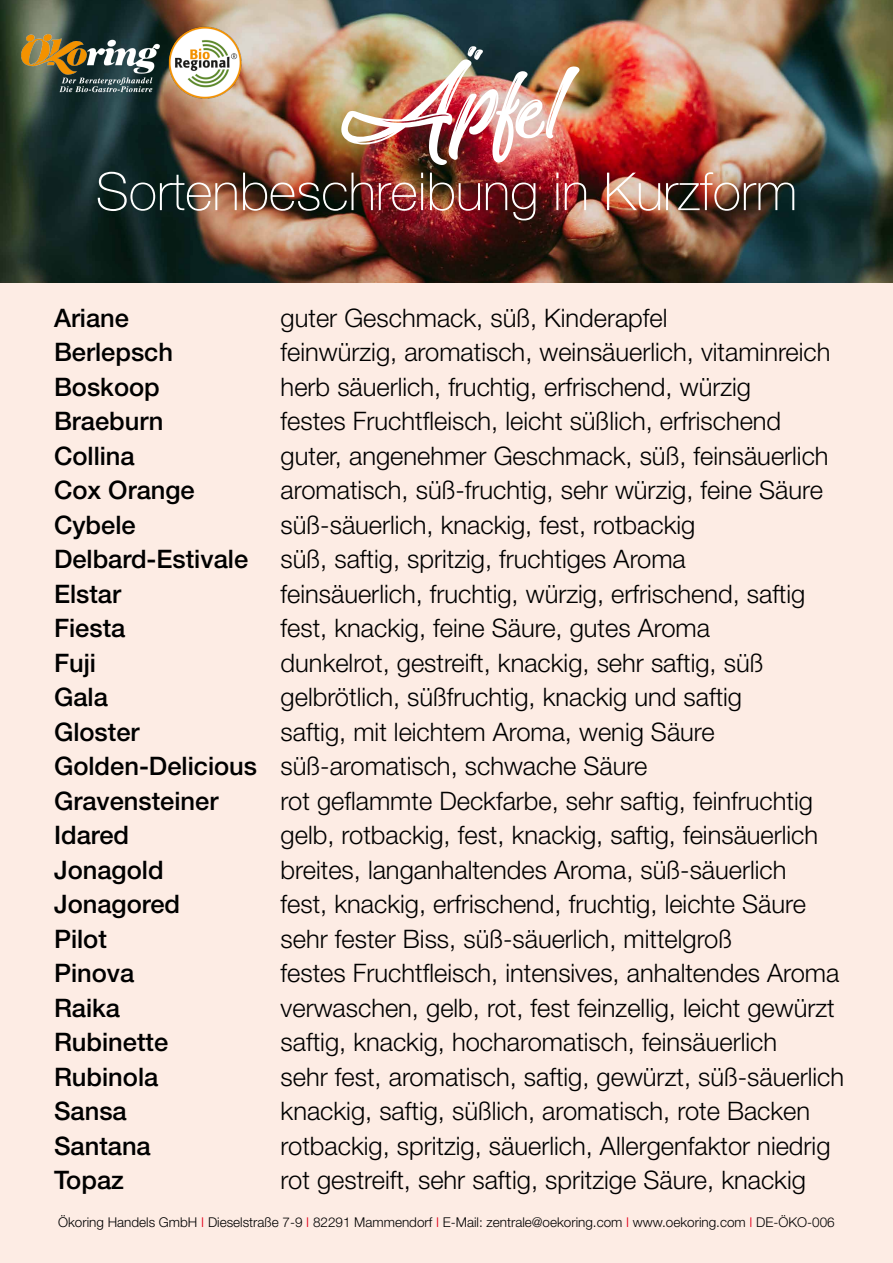
<style>
.page{position:relative;width:893px;height:1263px;background:#fdece4}
.page>*{position:absolute;margin:0;border:0;box-sizing:border-box;transform-origin:0 0}
.t1{font:76.5px "Amazing Kids";color:#fff}
.t2{font:100 52.5px "Helvetica Neue LT Std";color:#fff}
.t3{font:300 25.5px/34.5px "Helvetica Neue LT Std";color:#000}
.t4{font:500 25.5px/34.5px "Helvetica Neue LT Std";color:#000}
.t5{font:300 13.5px "Helvetica Neue LT Std";color:#000}
.s1{color:#e2001a}
</style>
<div class="page">
<img style="left:0;top:0;width:893px;height:283px">
<img style="left:19px;top:32px;width:143px;height:61px">
<img style="left:168px;top:26px;width:74px;height:74px">
<h1 class="t1" style="left:337px;top:67px;width:221px">Äpfel</h1>
<h2 class="t2" style="left:96px;top:161px;width:703px">Sortenbeschreibung in Kurzform</h2>
<p class="t4" style="left:54px;top:300px;width:205px">Ariane<br>Berlepsch<br>Boskoop<br>Braeburn<br>Collina<br>Cox Orange<br>Cybele<br>Delbard-Estivale<br>Elstar<br>Fiesta<br>Fuji<br>Gala<br>Gloster<br>Golden-Delicious<br>Gravensteiner<br>Idared<br>Jonagold<br>Jonagored<br>Pilot<br>Pinova<br>Raika<br>Rubinette<br>Rubinola<br>Sansa<br>Santana<br>Topaz</p>
<p class="t3" style="left:281px;top:300px;width:565px">guter Geschmack, süß, Kinderapfel<br>feinwürzig, aromatisch, weinsäuerlich, vitaminreich herb säuerlich, fruchtig, erfrischend, würzig<br>festes Fruchtfleisch, leicht süßlich, erfrischend guter, angenehmer Geschmack, süß, feinsäuerlich aromatisch, süß-fruchtig, sehr würzig, feine Säure süß-säuerlich, knackig, fest, rotbackig<br>süß, saftig, spritzig, fruchtiges Aroma<br>feinsäuerlich, fruchtig, würzig, erfrischend, saftig fest, knackig, feine Säure, gutes Aroma<br>dunkelrot, gestreift, knackig, sehr saftig, süß gelbrötlich, süßfruchtig, knackig und saftig<br>saftig, mit leichtem Aroma, wenig Säure süß-aromatisch, schwache Säure<br>rot geflammte Deckfarbe, sehr saftig, feinfruchtig gelb, rotbackig, fest, knackig, saftig, feinsäuerlich breites, langanhaltendes Aroma, süß-säuerlich<br>fest, knackig, erfrischend, fruchtig, leichte Säure sehr fester Biss, süß-säuerlich, mittelgroß<br>festes Fruchtfleisch, intensives, anhaltendes Aroma verwaschen, gelb, rot, fest feinzellig, leicht gewürzt saftig, knackig, hocharomatisch, feinsäuerlich<br>sehr fest, aromatisch, saftig, gewürzt, süß-säuerlich knackig, saftig, süßlich, aromatisch, rote Backen rotbackig, spritzig, säuerlich, Allergenfaktor niedrig rot gestreift, sehr saftig, spritzige Säure, knackig</p>
<p class="t5" style="left:58px;top:1214px;width:778px">Ökoring Handels GmbH <span class="s1">I</span> Dieselstraße 7-9 <span class="s1">I</span> 82291 Mammendorf <span class="s1">I</span> E-Mail: zentrale@oekoring.com <span class="s1">I</span> www.oekoring.com <span class="s1">I</span> DE-ÖKO-006</p>
</div>
